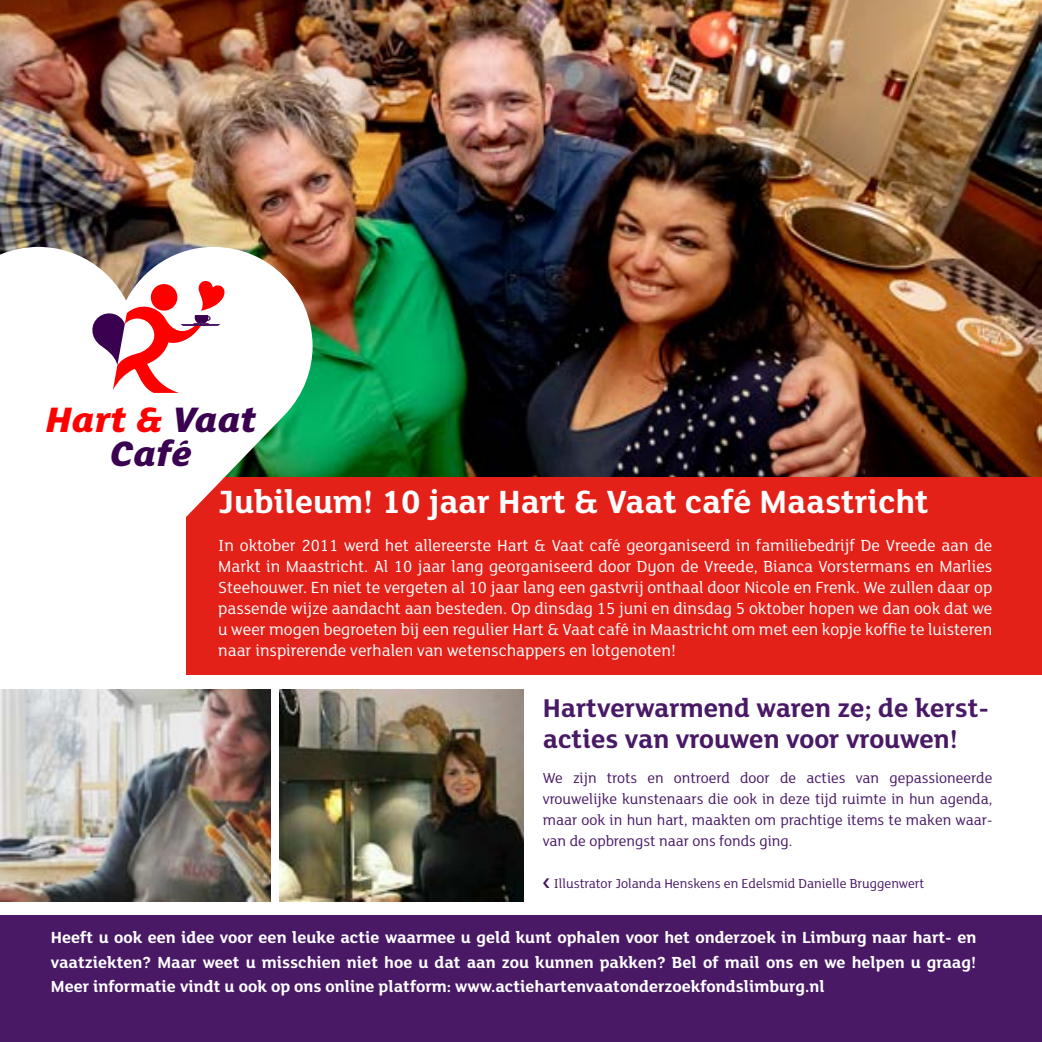
<style>
.page{position:relative;width:1042px;height:1042px;background:#fff}
.page>*{position:absolute;margin:0;border:0;box-sizing:border-box;transform-origin:0 0}
.t1{font:italic 800 38.5px/34.6px "FS Lola";color:#3b0151;text-align:center}
.t2{font:700 35px "FS Lola";color:#fff}
.t3{font:700 28px/31.5px "FS Lola";color:#491966}
.t4{font:17.5px/21px "FS Lola";color:#fff;text-align:justify}
.t5{font:700 17.5px/24.5px "FS Lola";color:#fff;text-align:justify}
.t6{font:15.75px/21px "FS Lola";color:#491966;text-align:justify}
.t7{font:14px "FS Lola";color:#491966}
.s1{color:#ff0001}
</style>
<div class="page">
<div style="left:187px;top:290px;width:855px;height:385px;background:#e32119"></div>
<img style="left:0;top:0;width:1042px;height:476px">
<svg style="left:0;top:247px;width:313px;height:324px"></svg>
<svg style="left:90px;top:280px;width:136px;height:113px"></svg>
<img style="left:280px;top:690px;width:244px;height:212px">
<img style="left:0;top:690px;width:271px;height:212px">
<div style="left:0;top:915px;width:1042px;height:127px;background:#491966"></div>
<div style="left:0;top:414px;width:30px;height:79px;background:#fff"></div>
<h1 class="t1" style="left:46px;top:400px;width:213px"><span class="s1">Hart &amp;</span> Vaat<br>Café</h1>
<h2 class="t2" style="left:218px;top:477px;width:712px">Jubileum! 10 jaar Hart &amp; Vaat café Maastricht</h2>
<p class="t4" style="left:218px;top:534px;width:775px">In oktober 2011 werd het allereerste Hart &amp; Vaat café georganiseerd in familiebedrijf De Vreede aan de Markt in Maastricht. Al 10 jaar lang georganiseerd door Dyon de Vreede, Bianca Vorstermans en Marlies Steehouwer. En niet te vergeten al 10 jaar lang een gastvrij onthaal door Nicole en Frenk. We zullen daar op passende wijze aandacht aan besteden. Op dinsdag 15 juni en dinsdag 5 oktober hopen we dan ook dat we u weer mogen begroeten bij een regulier Hart &amp; Vaat café in Maastricht om met een kopje koffie te luisteren naar inspirerende verhalen van wetenschappers en lotgenoten!</p>
<h3 class="t3" style="left:543px;top:690px;width:448px">Hartverwarmend waren ze; de kerst&shy;acties van vrouwen voor vrouwen!</h3>
<p class="t6" style="left:543px;top:767px;width:451px">We zijn trots en ontroerd door de acties van gepassioneerde vrouwelijke kunstenaars die ook in deze tijd ruimte in hun agenda, maar ook in hun hart, maakten om prachtige items te maken waar&shy;van de opbrengst naar ons fonds ging.</p>
<p class="t7" style="left:554px;top:874px;width:372px">Illustrator Jolanda Henskens en Edelsmid Danielle Bruggenwert</p>
<p class="t5" style="left:51px;top:924px;width:927px">Heeft u ook een idee voor een leuke actie waarmee u geld kunt ophalen voor het onderzoek in Limburg naar hart- en vaatziekten? Maar weet u misschien niet hoe u dat aan zou kunnen pakken? Bel of mail ons en we helpen u graag!<br>Meer informatie vindt u ook op ons online platform: www.actiehartenvaatonderzoekfondslimburg.nl</p>
</div>
